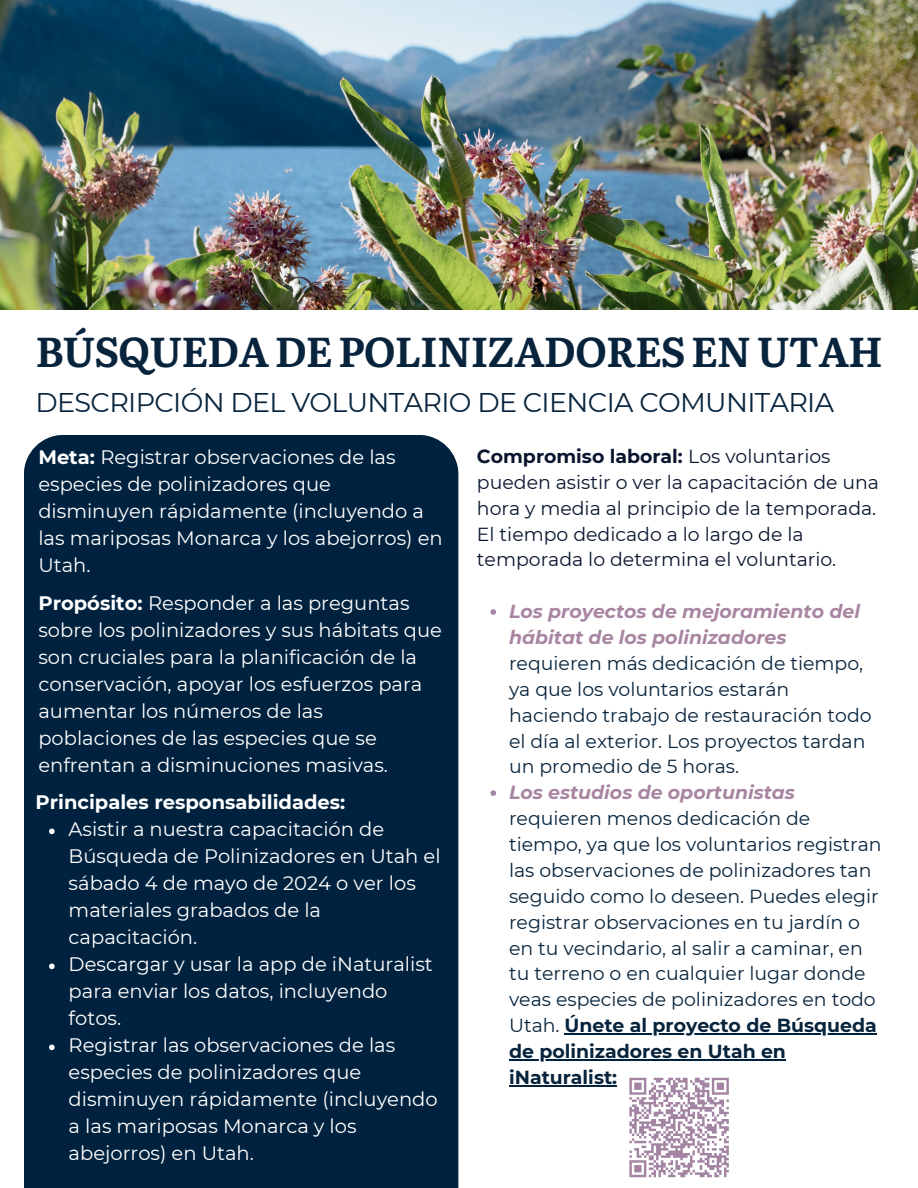
<style>
.page{position:relative;width:918px;height:1188px;background:#fff}
.page>*{position:absolute;margin:0;border:0;box-sizing:border-box;transform-origin:0 0}
.t1{font:700 41.7px "Literata";letter-spacing:-.025em;color:#08243c}
.t2{font:27px "Montserrat";letter-spacing:-.025em;color:#08243c}
.t3{font:19.5px/27px "Montserrat";color:#fff}
.t4{font:700 19.5px "Montserrat";color:#fff}
.t5{font:18.9px/26px "Montserrat";color:#08243c}
.t6{font:18.9px/25.8px "Montserrat";color:#0a162f}
.t7{font:italic 700 18.9px/25.8px "Montserrat";color:#a885a1}
.s1{font-weight:700}
</style>
<div class="page">
<div style="left:24px;top:435px;width:434px;height:753px;background:#00223f"></div>
<img style="left:0;top:0;width:918px;height:310px">
<svg style="left:49px;top:829px;width:6px;height:5px"></svg>
<svg style="left:49px;top:964px;width:6px;height:5px"></svg>
<svg style="left:49px;top:1045px;width:6px;height:5px"></svg>
<svg style="left:490px;top:609px;width:6px;height:6px"></svg>
<svg style="left:490px;top:790px;width:6px;height:6px"></svg>
<hr style="left:565px;top:1033px;width:312px;height:1px;background:#00223f">
<hr style="left:509px;top:1059px;width:277px;height:1px;background:#00223f">
<hr style="left:509px;top:1085px;width:103px;height:1px;background:#08243c">
<svg style="left:629px;top:1077px;width:100px;height:101px"></svg>
<h1 class="t1" style="left:36px;top:320px;width:849px">BÚSQUEDA DE POLINIZADORES EN UTAH</h1>
<h2 class="t2" style="left:36px;top:384px;width:800px">DESCRIPCIÓN DEL VOLUNTARIO DE CIENCIA COMUNITARIA</h2>
<p class="t3" style="left:38px;top:443px;width:406px"><span class="s1">Meta:</span> Registrar observaciones de las especies de polinizadores que disminuyen rápidamente (incluyendo a las mariposas Monarca y los abejorros) en<br>Utah.</p>
<p class="t3" style="left:38px;top:589px;width:405px"><span class="s1">Propósito:</span> Responder a las preguntas sobre los polinizadores y sus hábitats que son cruciales para la planificación de la conservación, apoyar los esfuerzos para aumentar los números de las poblaciones de las especies que se enfrentan a disminuciones masivas.</p>
<p class="t4" style="left:36px;top:788px;width:311px">Principales responsabilidades:</p>
<p class="t3" style="left:69px;top:815px;width:373px">Asistir a nuestra capacitación de<br>Búsqueda de Polinizadores en Utah el sábado 4 de mayo de 2024 o ver los materiales grabados de la capacitación.<br>Descargar y usar la app de iNaturalist para enviar los datos, incluyendo fotos.<br>Registrar las observaciones de las especies de polinizadores que disminuyen rápidamente (incluyendo a las mariposas Monarca y los abejorros) en Utah.</p>
<p class="t6" style="left:477px;top:443px;width:404px"><span class="s1">Compromiso laboral:</span> Los voluntarios pueden asistir o ver la capacitación de una hora y media al principio de la temporada.<br>El tiempo dedicado a lo largo de la temporada lo determina el voluntario.</p>
<p class="t7" style="left:509px;top:598px;width:352px">Los proyectos de mejoramiento del hábitat de los polinizadores</p>
<p class="t5" style="left:509px;top:650px;width:364px">requieren más dedicación de tiempo, ya que los voluntarios estarán haciendo trabajo de restauración todo el día al exterior. Los proyectos tardan un promedio de 5 horas.</p>
<p class="t7" style="left:509px;top:779px;width:287px">Los estudios de oportunistas</p>
<p class="t5" style="left:509px;top:805px;width:374px">requieren menos dedicación de tiempo, ya que los voluntarios registran las observaciones de polinizadores tan seguido como lo deseen. Puedes elegir registrar observaciones en tu jardín o en tu vecindario, al salir a caminar, en tu terreno o en cualquier lugar donde veas especies de polinizadores en todo Utah. <span class="s1">Únete al proyecto de Búsqueda de polinizadores en Utah en iNaturalist:</span></p>
</div>
